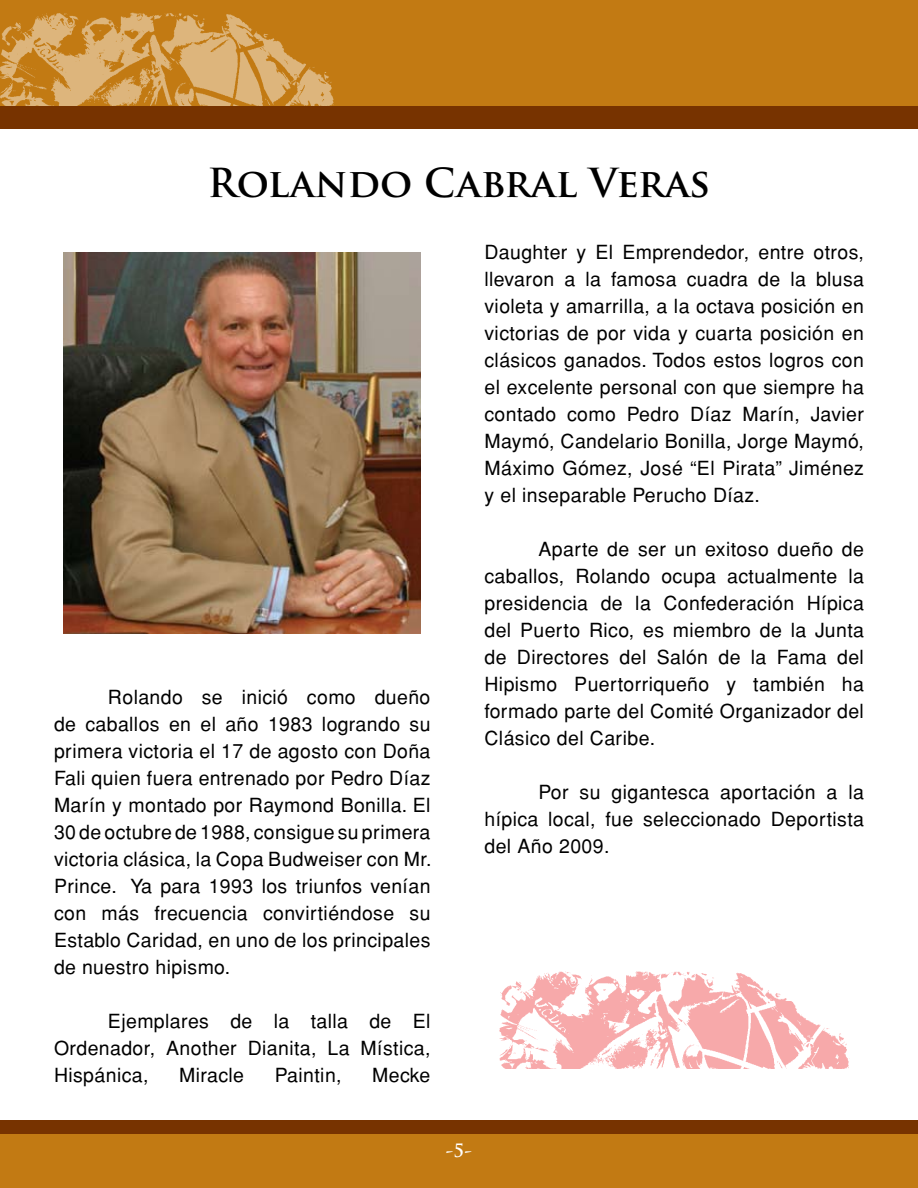
<style>
.page{position:relative;width:918px;height:1188px;background:#fff}
.page>*{position:absolute;margin:0;border:0;box-sizing:border-box;transform-origin:0 0}
.t1{font:700 39px "Trajan Pro";color:#000}
.t2{font:19.5px/27px "Helvetica";letter-spacing:.02em;color:#000;text-align:justify}
.t3{font:700 18px "Trajan Pro";color:#fff}
</style>
<div class="page">
<div style="left:0;top:1120px;width:918px;height:68px;background:#730"></div>
<div style="left:0;top:1134px;width:918px;height:54px;background:#c27a13"></div>
<div style="left:0;top:10px;width:918px;height:119px;background:#730"></div>
<div style="left:0;top:0;width:918px;height:105px;background:#c27a13"></div>
<img style="left:0;top:12px;width:334px;height:93px">
<img style="left:64px;top:253px;width:357px;height:381px">
<img style="left:499px;top:971px;width:351px;height:97px">
<h1 class="t1" style="left:208px;top:159px;width:504px">Rolando Cabral Veras</h1>
<p class="t2" style="left:54px;top:684px;width:379px;text-indent:54px">Rolando se inició como dueño de caballos en el año 1983 logrando su primera victoria el 17 de agosto con Doña Fali quien fuera entrenado por Pedro Díaz Marín y montado por Raymond Bonilla. El 30 de octubre de 1988, consigue su primera victoria clásica, la Copa Budweiser con Mr.<br>Prince. Ya para 1993 los triunfos venían con más frecuencia convirtiéndose su Establo Caridad, en uno de los principales de nuestro hipismo.</p>
<p class="t2" style="left:54px;top:1008px;width:378px;text-indent:54px">Ejemplares de la talla de El Ordenador, Another Dianita, La Mística, Hispánica,</p>
<p class="t2" style="left:179px;top:1062px;width:66px">Miracle</p>
<p class="t2" style="left:275px;top:1062px;width:68px">Paintin,</p>
<p class="t2" style="left:372px;top:1062px;width:60px">Mecke</p>
<p class="t2" style="left:484px;top:239px;width:381px">Daughter y El Emprendedor, entre otros, llevaron a la famosa cuadra de la blusa violeta y amarrilla, a la octava posición en victorias de por vida y cuarta posición en clásicos ganados. Todos estos logros con el excelente personal con que siempre ha contado como Pedro Díaz Marín, Javier Maymó, Candelario Bonilla, Jorge Maymó, Máximo Gómez, José “El Pirata” Jiménez y el inseparable Perucho Díaz.</p>
<p class="t2" style="left:484px;top:536px;width:381px;text-indent:54px">Aparte de ser un exitoso dueño de caballos, Rolando ocupa actualmente la presidencia de la Confederación Hípica del Puerto Rico, es miembro de la Junta de Directores del Salón de la Fama del Hipismo Puertorriqueño y también ha formado parte del Comité Organizador del Clásico del Caribe.</p>
<p class="t2" style="left:484px;top:779px;width:381px;text-indent:54px">Por su gigantesca aportación a la hípica local, fue seleccionado Deportista del Año 2009.</p>
<p class="t3" style="left:446px;top:1139px;width:28px">-5-</p>
</div>
